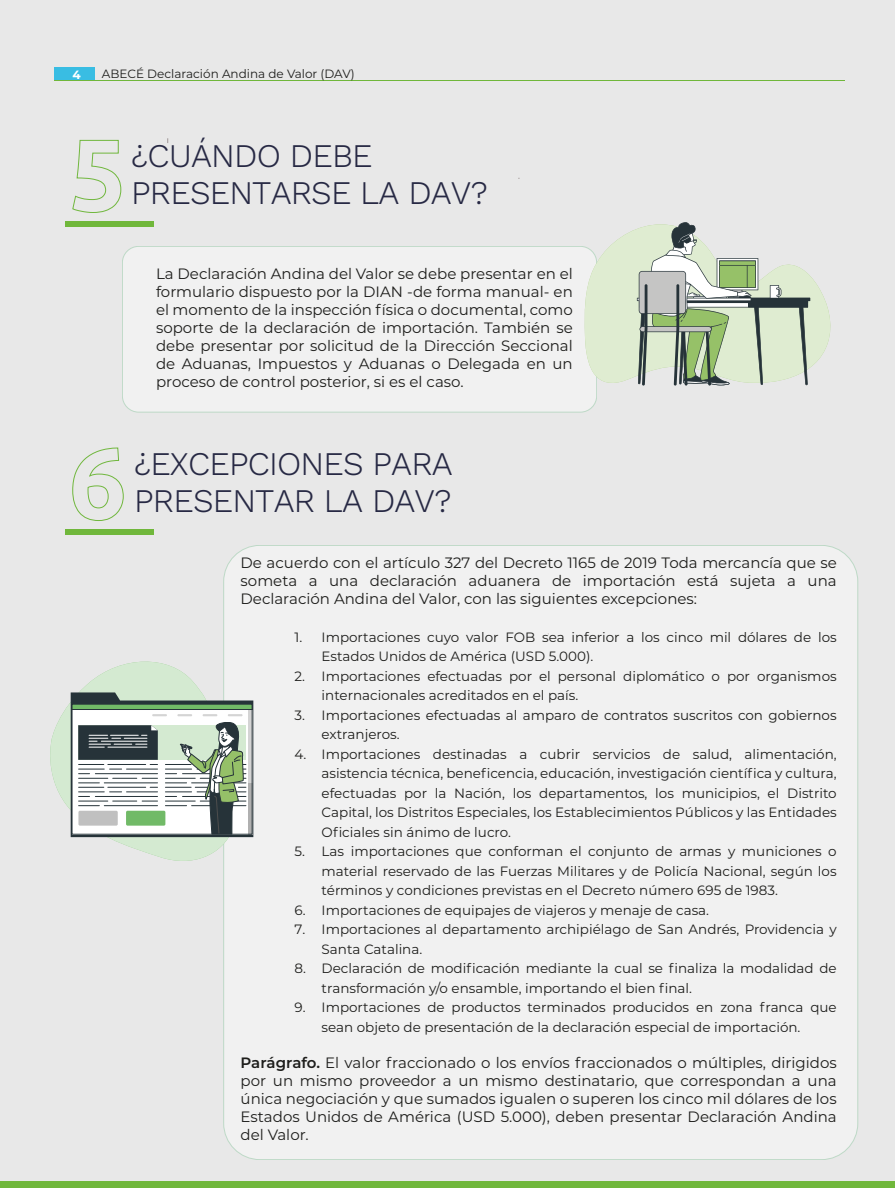
<style>
.page{position:relative;width:895px;height:1188px;background:#fff}
.page>*{position:absolute;margin:0;border:0;box-sizing:border-box;transform-origin:0 0}
.t1{font:300 33px/37.5px "Work Sans";letter-spacing:-.025em;color:#272944}
.t2{font:15px/18px "Montserrat";color:#1d1d1b;text-align:justify}
.t3{font:13.5px/19.5px "Montserrat";color:#1d1d1b}
.t4{font:12px "Montserrat";color:#1d1d1b}
.t5{font:700 12px "Montserrat";color:#fff}
.s1{font-weight:600}
</style>
<div class="page">
<div style="left:0;top:0;width:894px;height:1187px;background:#e8e8e8"></div>
<div style="left:54px;top:68px;width:41px;height:12px;background:#39bde3"></div>
<hr style="left:54px;top:80px;width:791px;height:1px;background:#70b73b">
<div style="left:0;top:1182px;width:895px;height:6px;background:#70b73b"></div>
<div style="left:122px;top:246px;width:474px;height:166px;background:#f1f1f1;border-radius:16px"></div>
<div style="left:122px;top:246px;width:475px;height:166px;border:1px solid #7cc293;border-radius:16px"></div>
<div style="left:224px;top:545px;width:633px;height:615px;background:#f1f1f1;border-radius:36px"></div>
<div style="left:65px;top:221px;width:89px;height:6px;background:#70b73b"></div>
<svg style="left:72px;top:140px;width:50px;height:73px"></svg>
<div style="left:65px;top:529px;width:89px;height:6px;background:#70b73b"></div>
<svg style="left:72px;top:447px;width:52px;height:74px"></svg>
<svg style="left:584px;top:222px;width:246px;height:164px"></svg>
<svg style="left:50px;top:662px;width:203px;height:199px"></svg>
<p class="t5" style="left:72px;top:66px;width:10px">4</p>
<p class="t4" style="left:102px;top:65px;width:254px">ABECÉ Declaración Andina de Valor (DAV)</p>
<h1 class="t1" style="left:131px;top:138px;width:358px">¿CUÁNDO DEBE<br>PRESENTARSE LA DAV?</h1>
<p class="t2" style="left:156px;top:264px;width:418px">La Declaración Andina del Valor se debe presentar en el formulario dispuesto por la DIAN -de forma manual- en el momento de la inspección física o documental, como soporte de la declaración de importación. También se debe presentar por solicitud de la Dirección Seccional de Aduanas, Impuestos y Aduanas o Delegada en un proceso de control posterior, si es el caso.</p>
<h1 class="t1" style="left:134px;top:446px;width:320px">¿EXCEPCIONES PARA<br>PRESENTAR LA DAV?</h1>
<p class="t2" style="left:241px;top:553px;width:597px">De acuerdo con el artículo 327 del Decreto 1165 de 2019 Toda mercancía que se someta a una declaración aduanera de importación está sujeta a una Declaración Andina del Valor, con las siguientes excepciones:</p>
<p class="t3" style="left:322px;top:627px;width:516px;text-indent:-27px">1. Importaciones cuyo valor FOB sea inferior a los cinco mil dólares de los<br>Estados Unidos de América (USD 5.000).</p>
<p class="t3" style="left:322px;top:666px;width:516px;text-indent:-27px">2. Importaciones efectuadas por el personal diplomático o por organismos internacionales acreditados en el país.</p>
<p class="t3" style="left:322px;top:705px;width:516px;text-indent:-27px">3. Importaciones efectuadas al amparo de contratos suscritos con gobiernos extranjeros.</p>
<p class="t3" style="left:322px;top:744px;width:516px;text-align:justify;text-indent:-27px">4. Importaciones destinadas a cubrir servicios de salud, alimentación, asistencia técnica, beneficencia, educación, investigación científica y cultura, efectuadas por la Nación, los departamentos, los municipios, el Distrito Capital, los Distritos Especiales, los Establecimientos Públicos y las Entidades Oficiales sin ánimo de lucro.</p>
<p class="t3" style="left:322px;top:841px;width:516px;text-align:justify;text-indent:-27px">5. Las importaciones que conforman el conjunto de armas y municiones o material reservado de las Fuerzas Militares y de Policía Nacional, según los términos y condiciones previstas en el Decreto número 695 de 1983.</p>
<p class="t3" style="left:295px;top:900px;width:416px">6. Importaciones de equipajes de viajeros y menaje de casa.</p>
<p class="t3" style="left:322px;top:919px;width:516px;text-indent:-27px">7. Importaciones al departamento archipiélago de San Andrés, Providencia y<br>Santa Catalina.</p>
<p class="t3" style="left:322px;top:958px;width:516px;text-indent:-27px">8. Declaración de modificación mediante la cual se finaliza la modalidad de transformación y/o ensamble, importando el bien final.</p>
<p class="t3" style="left:322px;top:997px;width:516px;text-indent:-27px">9. Importaciones de productos terminados producidos en zona franca que sean objeto de presentación de la declaración especial de importación.</p>
<p class="t2" style="left:241px;top:1053px;width:597px"><span class="s1">Parágrafo.</span> El valor fraccionado o los envíos fraccionados o múltiples, dirigidos por un mismo proveedor a un mismo destinatario, que correspondan a una única negociación y que sumados igualen o superen los cinco mil dólares de los Estados Unidos de América (USD 5.000), deben presentar Declaración Andina del Valor.</p>
</div>
